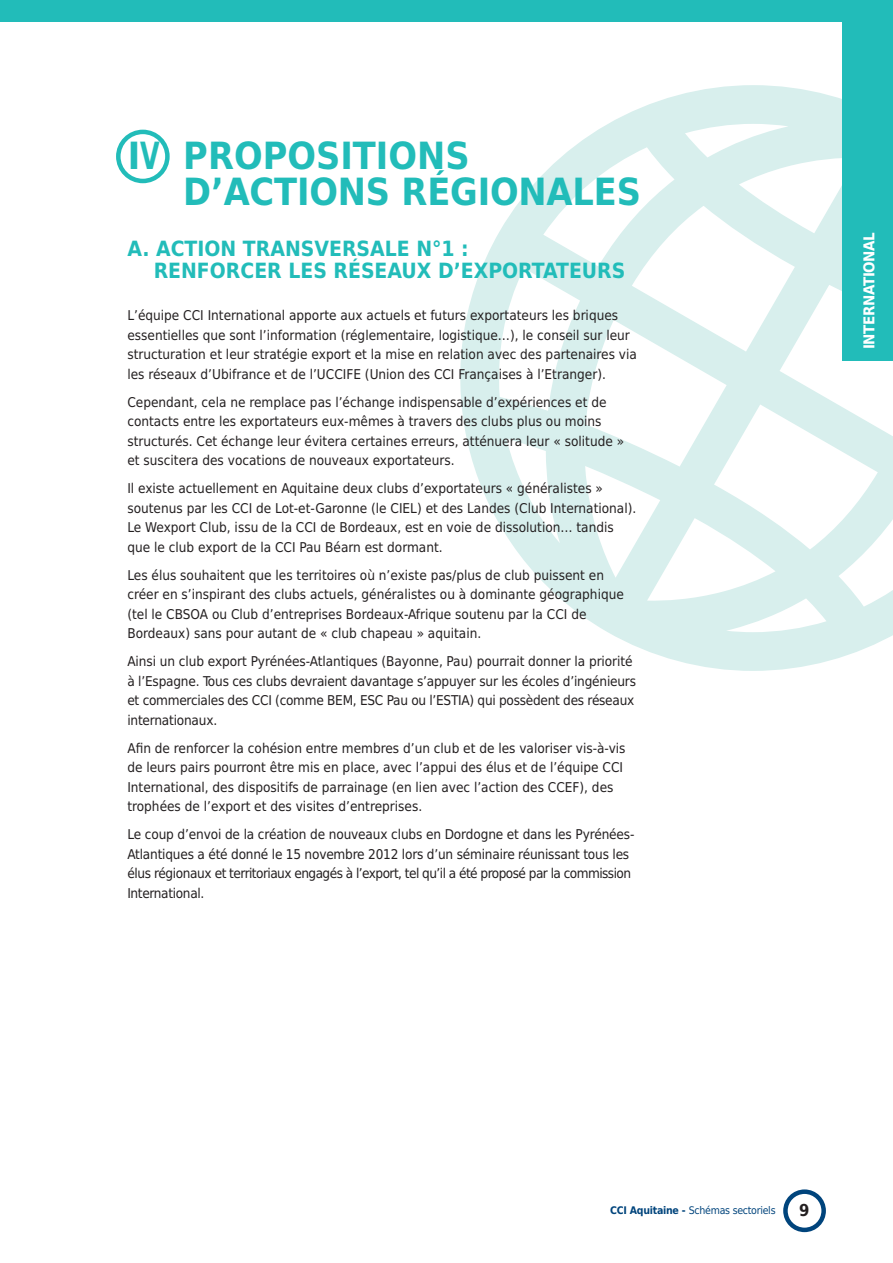
<style>
.page{position:relative;width:893px;height:1263px;background:#fff}
.page>*{position:absolute;margin:0;border:0;box-sizing:border-box;transform-origin:0 0}
.t1{font:700 37.5px/36px "DejaVu Sans Condensed";letter-spacing:-.005em;color:#22bcb9}
.t2{font:700 21px/22.5px "DejaVu Sans Condensed";color:#22bcb9}
.t3{font:700 16.5px "DejaVu Sans Condensed";color:#231f20}
.t4{font:700 15px "DejaVu Sans Condensed";letter-spacing:-.025em;color:#fff}
.t5{font:13.5px/19.5px "DejaVu Sans Condensed";color:#231f20}
.t6{font:10.5px "DejaVu Sans Condensed";letter-spacing:-.025em;color:#00447c}
.s1{font-weight:700}
</style>
<div class="page">
<svg style="left:460px;top:85px;width:432px;height:586px"></svg>
<svg style="left:783px;top:1189px;width:43px;height:43px"></svg>
<div style="left:0;top:0;width:850px;height:21px;background:#22bcb9"></div>
<svg style="left:116px;top:130px;width:54px;height:53px"></svg>
<div style="left:842px;top:0;width:50px;height:361px;background:#22bcb9"></div>
<h1 class="t1" style="left:183px;top:141px;width:459px;text-indent:-55px">IV PROPOSITIONS<br>D’ACTIONS RÉGIONALES</h1>
<h2 class="t2" style="left:154px;top:239px;width:473px;text-indent:-26px">A. ACTION TRANSVERSALE N°1 :<br>RENFORCER LES RÉSEAUX D’EXPORTATEURS</h2>
<p class="t4" style="left:863px;top:349px;width:119px;rotate:-90deg">INTERNATIONAL</p>
<p class="t5" style="left:127px;top:307px;width:511px">L’équipe CCI International apporte aux actuels et futurs exportateurs les briques essentielles que sont l’information (réglementaire, logistique…), le conseil sur leur structuration et leur stratégie export et la mise en relation avec des partenaires via les réseaux d’Ubifrance et de l’UCCIFE (Union des CCI Françaises à l’Etranger).</p>
<p class="t5" style="left:127px;top:393px;width:498px">Cependant, cela ne remplace pas l’échange indispensable d’expériences et de contacts entre les exportateurs eux-mêmes à travers des clubs plus ou moins structurés. Cet échange leur évitera certaines erreurs, atténuera leur « solitude » et suscitera des vocations de nouveaux exportateurs.</p>
<p class="t5" style="left:127px;top:480px;width:510px">Il existe actuellement en Aquitaine deux clubs d’exportateurs « généralistes » soutenus par les CCI de Lot-et-Garonne (le CIEL) et des Landes (Club International).<br>Le Wexport Club, issu de la CCI de Bordeaux, est en voie de dissolution… tandis que le club export de la CCI Pau Béarn est dormant.</p>
<p class="t5" style="left:127px;top:566px;width:498px">Les élus souhaitent que les territoires où n’existe pas/plus de club puissent en créer en s’inspirant des clubs actuels, généralistes ou à dominante géographique (tel le CBSOA ou Club d’entreprises Bordeaux-Afrique soutenu par la CCI de Bordeaux) sans pour autant de « club chapeau » aquitain.</p>
<p class="t5" style="left:127px;top:653px;width:510px">Ainsi un club export Pyrénées-Atlantiques (Bayonne, Pau) pourrait donner la priorité à l’Espagne. Tous ces clubs devraient davantage s’appuyer sur les écoles d’ingénieurs et commerciales des CCI (comme BEM, ESC Pau ou l’ESTIA) qui possèdent des réseaux internationaux.</p>
<p class="t5" style="left:127px;top:739px;width:500px">Afin de renforcer la cohésion entre membres d’un club et de les valoriser vis-à-vis de leurs pairs pourront être mis en place, avec l’appui des élus et de l’équipe CCI International, des dispositifs de parrainage (en lien avec l’action des CCEF), des trophées de l’export et des visites d’entreprises.</p>
<p class="t5" style="left:127px;top:826px;width:509px">Le coup d’envoi de la création de nouveaux clubs en Dordogne et dans les Pyrénées-Atlantiques a été donné le 15 novembre 2012 lors d’un séminaire réunissant tous les élus régionaux et territoriaux engagés à l’export, tel qu’il a été proposé par la commission International.</p>
<p class="t6" style="left:610px;top:1206px;width:167px"><span class="s1">CCI Aquitaine -</span> Schémas sectoriels</p>
<p class="t3" style="left:799px;top:1203px;width:12px">9</p>
</div>
